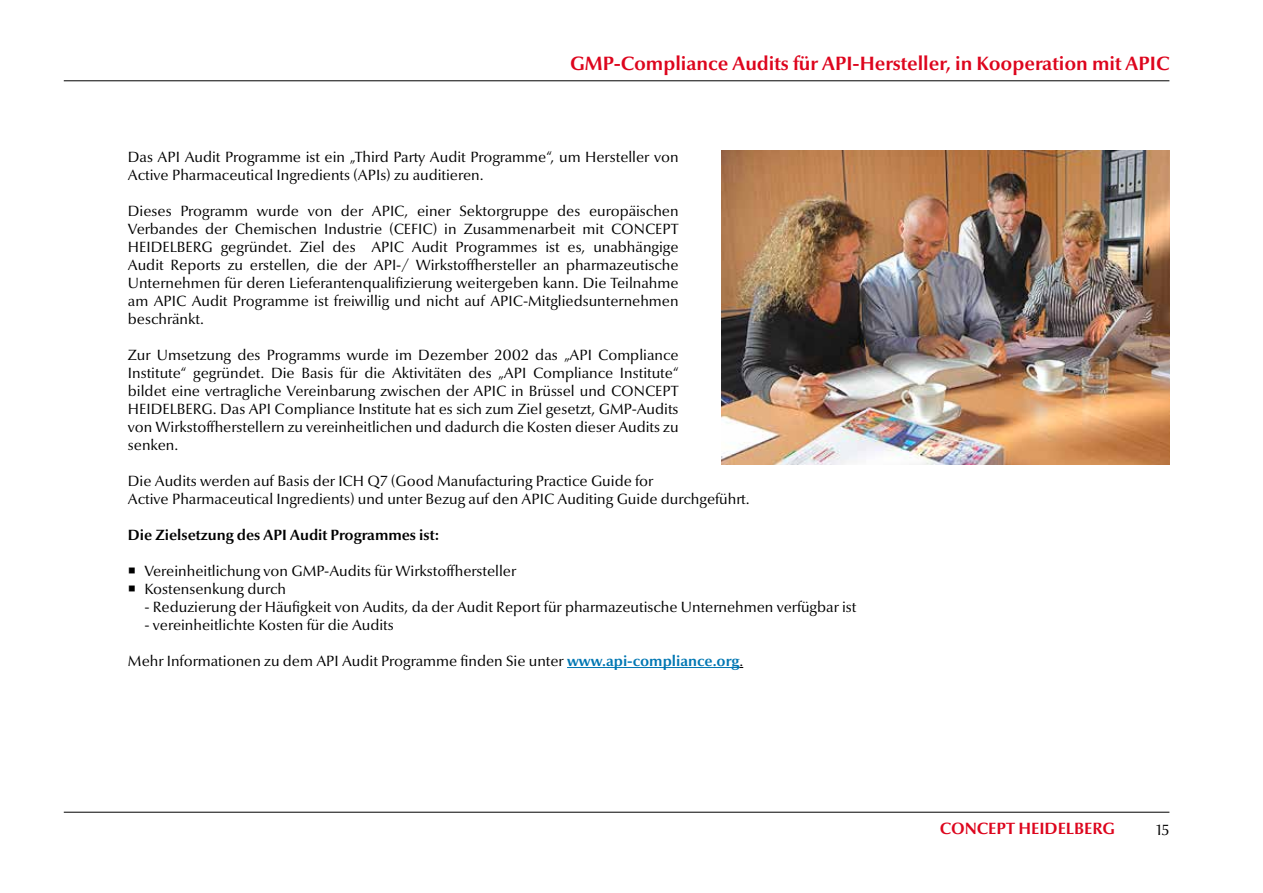
<style>
.page{position:relative;width:1263px;height:893px;background:#fff}
.page>*{position:absolute;margin:0;border:0;box-sizing:border-box;transform-origin:0 0}
.t1{font:700 19.5px "Optima Nova LT";color:#dd051d}
.t2{font:700 16.5px "Optima Nova LT";color:#dd051d}
.t3{font:15px/18px "Optima Nova LT";color:#000}
.t4{font:700 15px "Optima Nova LT";color:#000}
.s1{font-weight:700;color:#0077b3}
</style>
<div class="page">
<hr style="left:64px;top:80px;width:1105px;height:1px;background:#000">
<hr style="left:64px;top:812px;width:1105px;height:1px;background:#000">
<hr style="left:567px;top:667px;width:172px;height:1px;background:#0077b3">
<img style="left:721px;top:150px;width:449px;height:315px">
<h1 class="t1" style="left:570px;top:52px;width:601px">GMP-Compliance Audits für API-Hersteller, in Kooperation mit APIC</h1>
<p class="t3" style="left:128px;top:148px;width:552px">Das API Audit Programme ist ein „Third Party Audit Programme“, um Hersteller von<br>Active Pharmaceutical Ingredients (APIs) zu auditieren.</p>
<p class="t3" style="left:128px;top:202px;width:552px;text-align:justify">Dieses Programm wurde von der APIC, einer Sektorgruppe des europäischen Verbandes der Chemischen Industrie (CEFIC) in Zusammenarbeit mit CONCEPT HEIDELBERG gegründet. Ziel des APIC Audit Programmes ist es, unabhängige Audit Reports zu erstellen, die der API-/ Wirkstoffhersteller an pharmazeutische Unternehmen für deren Lieferantenqualifizierung weitergeben kann. Die Teilnahme am APIC Audit Programme ist freiwillig und nicht auf APIC-Mitgliedsunternehmen beschränkt.</p>
<p class="t3" style="left:128px;top:346px;width:552px;text-align:justify">Zur Umsetzung des Programms wurde im Dezember 2002 das „API Compliance Institute“ gegründet. Die Basis für die Aktivitäten des „API Compliance Institute“ bildet eine vertragliche Vereinbarung zwischen der APIC in Brüssel und CONCEPT HEIDELBERG. Das API Compliance Institute hat es sich zum Ziel gesetzt, GMP-Audits von Wirkstoffherstellern zu vereinheitlichen und dadurch die Kosten dieser Audits zu senken.</p>
<p class="t3" style="left:128px;top:472px;width:623px">Die Audits werden auf Basis der ICH Q7 (Good Manufacturing Practice Guide for<br>Active Pharmaceutical Ingredients) und unter Bezug auf den APIC Auditing Guide durchgeführt.</p>
<p class="t4" style="left:128px;top:526px;width:313px">Die Zielsetzung des API Audit Programmes ist:</p>
<p class="t3" style="left:144px;top:562px;width:373px">Vereinheitlichung von GMP-Audits für Wirkstoffhersteller<br>Kostensenkung durch</p>
<p class="t3" style="left:144px;top:598px;width:714px">- Reduzierung der Häufigkeit von Audits, da der Audit Report für pharmazeutische Unternehmen verfügbar ist</p>
<p class="t3" style="left:144px;top:616px;width:251px">- vereinheitlichte Kosten für die Audits</p>
<p class="t3" style="left:128px;top:652px;width:617px">Mehr Informationen zu dem API Audit Programme finden Sie unter <span class="s1">www.api-compliance.org</span>.</p>
<p class="t2" style="left:940px;top:819px;width:177px">CONCEPT HEIDELBERG</p>
<p class="t3" style="left:1156px;top:822px;width:14px">15</p>
</div>
